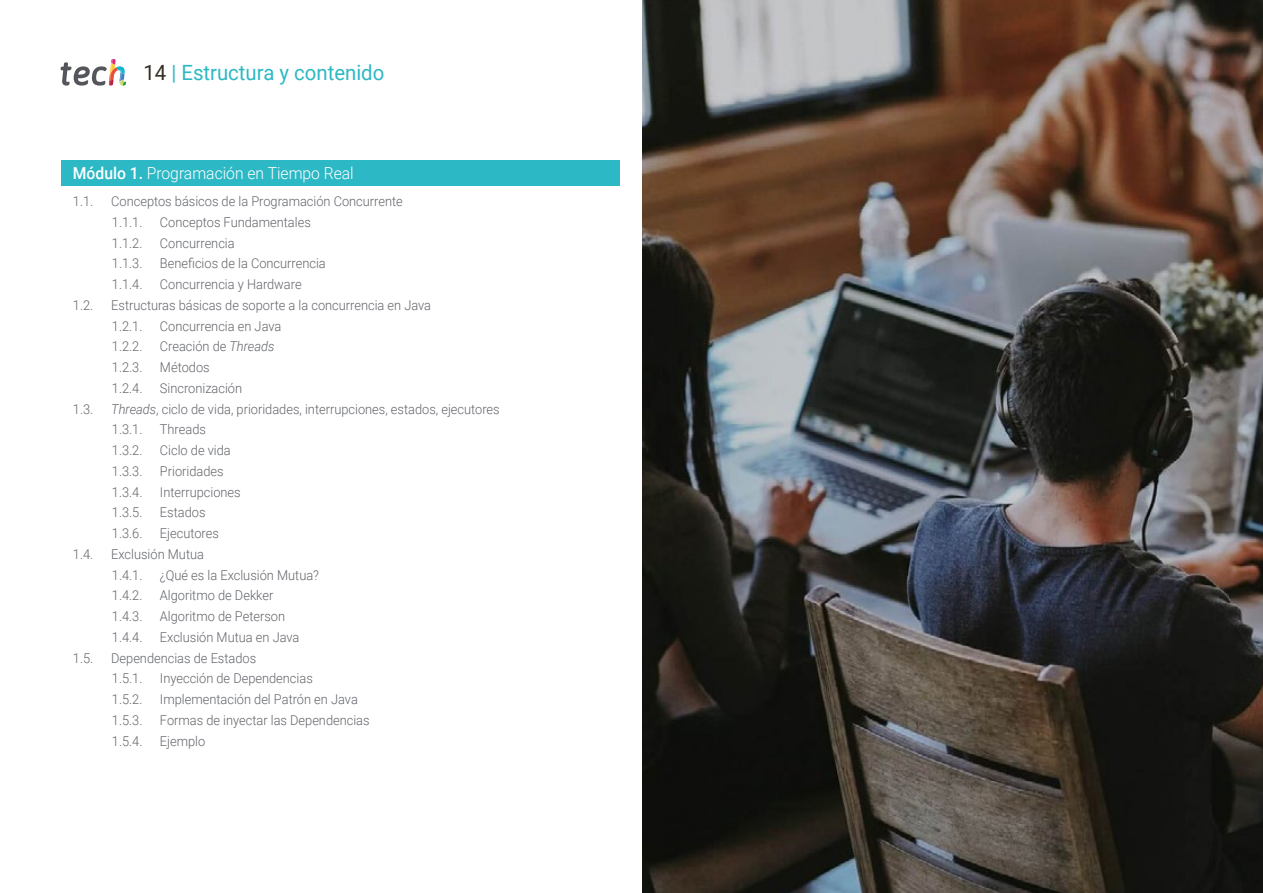
<style>
.page{position:relative;width:1263px;height:893px;background:#fff}
.page>*{position:absolute;margin:0;border:0;box-sizing:border-box;transform-origin:0 0}
.t1{font:21px "Roboto";color:#2db8c5}
.t2{font:300 16.5px "Roboto";color:#fff;scale:.95 1}
.t3{font:300 13.5px/20.7px "Roboto";color:#61646a;scale:.95 1}
.s1{color:#312e20}
.s2{font-weight:500}
.s3{font-style:italic}
</style>
<div class="page">
<img style="left:642px;top:0;width:621px;height:893px">
<div style="left:62px;top:160px;width:558px;height:25px;background:#2db8c5"></div>
<svg style="left:61px;top:59px;width:65px;height:27px"></svg>
<h1 class="t1" style="left:144px;top:57px;width:242px"><span class="s1">14</span> | Estructura y contenido</h1>
<p class="t2" style="left:73px;top:161px;width:297px"><span class="s2">Módulo 1.</span> Programación en Tiempo Real</p>
<p class="t3" style="left:73px;top:190px;width:23px">1.1.</p>
<p class="t3" style="left:111px;top:190px;width:309px">Conceptos básicos de la Programación Concurrente<br>1.1.1.</p>
<p class="t3" style="left:160px;top:211px;width:160px">Conceptos Fundamentales</p>
<p class="t3" style="left:112px;top:232px;width:34px">1.1.2.</p>
<p class="t3" style="left:160px;top:232px;width:80px">Concurrencia</p>
<p class="t3" style="left:112px;top:253px;width:34px">1.1.3.</p>
<p class="t3" style="left:160px;top:253px;width:176px">Beneficios de la Concurrencia</p>
<p class="t3" style="left:112px;top:273px;width:34px">1.1.4.</p>
<p class="t3" style="left:160px;top:273px;width:151px">Concurrencia y Hardware</p>
<p class="t3" style="left:73px;top:294px;width:23px">1.2.</p>
<p class="t3" style="left:111px;top:294px;width:338px">Estructuras básicas de soporte a la concurrencia en Java<br>1.2.1.</p>
<p class="t3" style="left:160px;top:315px;width:129px">Concurrencia en Java</p>
<p class="t3" style="left:112px;top:336px;width:34px">1.2.2.</p>
<p class="t3" style="left:160px;top:336px;width:122px">Creación de <span class="s3">Threads</span></p>
<p class="t3" style="left:112px;top:356px;width:34px">1.2.3.</p>
<p class="t3" style="left:160px;top:356px;width:54px">Métodos</p>
<p class="t3" style="left:112px;top:377px;width:34px">1.2.4.</p>
<p class="t3" style="left:160px;top:377px;width:88px">Sincronización</p>
<p class="t3" style="left:73px;top:398px;width:23px">1.3.</p>
<p class="t3" style="left:111px;top:398px;width:410px"><span class="s3">Threads</span>, ciclo de vida, prioridades, interrupciones, estados, ejecutores<br>1.3.1.</p>
<p class="t3" style="left:160px;top:419px;width:50px">Threads</p>
<p class="t3" style="left:112px;top:439px;width:34px">1.3.2.</p>
<p class="t3" style="left:160px;top:439px;width:76px">Ciclo de vida</p>
<p class="t3" style="left:112px;top:460px;width:34px">1.3.3.</p>
<p class="t3" style="left:160px;top:460px;width:69px">Prioridades</p>
<p class="t3" style="left:112px;top:481px;width:34px">1.3.4.</p>
<p class="t3" style="left:160px;top:481px;width:87px">Interrupciones</p>
<p class="t3" style="left:112px;top:502px;width:34px">1.3.5.</p>
<p class="t3" style="left:160px;top:502px;width:49px">Estados</p>
<p class="t3" style="left:112px;top:522px;width:34px">1.3.6.</p>
<p class="t3" style="left:160px;top:522px;width:64px">Ejecutores</p>
<p class="t3" style="left:73px;top:543px;width:23px">1.4.</p>
<p class="t3" style="left:111px;top:543px;width:99px">Exclusión Mutua<br>1.4.1.</p>
<p class="t3" style="left:160px;top:564px;width:169px">¿Qué es la Exclusión Mutua?</p>
<p class="t3" style="left:112px;top:585px;width:34px">1.4.2.</p>
<p class="t3" style="left:160px;top:585px;width:121px">Algoritmo de Dekker</p>
<p class="t3" style="left:112px;top:605px;width:34px">1.4.3.</p>
<p class="t3" style="left:160px;top:605px;width:133px">Algoritmo de Peterson</p>
<p class="t3" style="left:112px;top:626px;width:34px">1.4.4.</p>
<p class="t3" style="left:160px;top:626px;width:148px">Exclusión Mutua en Java</p>
<p class="t3" style="left:73px;top:647px;width:23px">1.5.</p>
<p class="t3" style="left:111px;top:647px;width:154px">Dependencias de Estados<br>1.5.1.</p>
<p class="t3" style="left:160px;top:668px;width:162px">Inyección de Dependencias</p>
<p class="t3" style="left:112px;top:688px;width:34px">1.5.2.</p>
<p class="t3" style="left:160px;top:688px;width:210px">Implementación del Patrón en Java</p>
<p class="t3" style="left:112px;top:709px;width:34px">1.5.3.</p>
<p class="t3" style="left:160px;top:709px;width:222px">Formas de inyectar las Dependencias</p>
<p class="t3" style="left:112px;top:730px;width:34px">1.5.4.</p>
<p class="t3" style="left:160px;top:730px;width:49px">Ejemplo</p>
</div>
